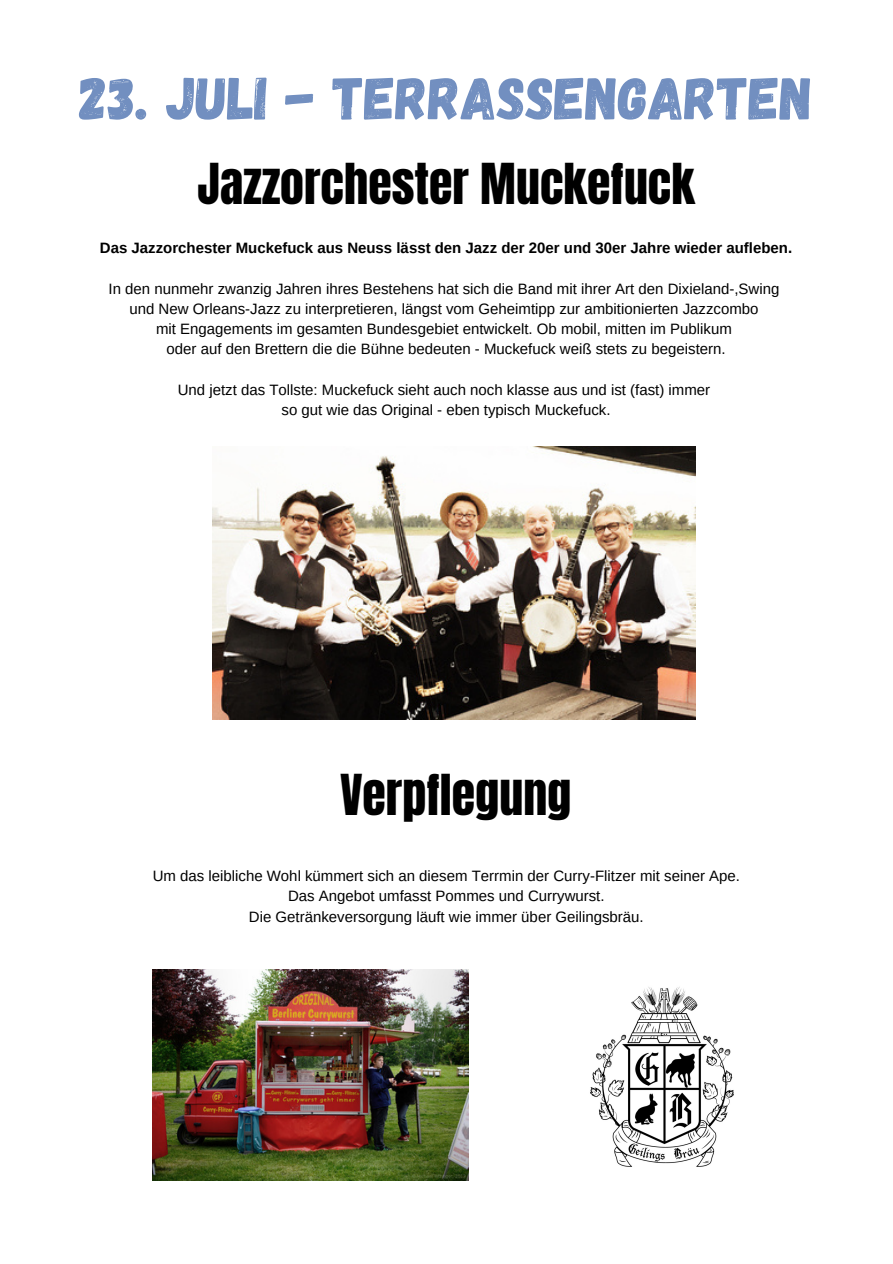
<style>
.page{position:relative;width:893px;height:1264px;background:#fff}
.page>*{position:absolute;margin:0;border:0;box-sizing:border-box;transform-origin:0 0}
.t1{font:60px "Gagalin";color:#728fc0}
.t2{font:48px "Anton";color:#000}
.t3{font:15px/20.2px "Arimo";color:#000;text-align:center}
.t4{font:700 15px "Arimo";color:#000}
</style>
<div class="page">
<img style="left:213px;top:446px;width:482px;height:274px">
<img style="left:153px;top:969px;width:315px;height:210px">
<img style="left:590px;top:987px;width:144px;height:180px">
<h1 class="t1" style="left:79px;top:59px;width:734px">23. JULI - TERRASSENGARTEN</h1>
<h2 class="t2" style="left:198px;top:150px;width:499px">Jazzorchester Muckefuck</h2>
<p class="t4" style="left:100px;top:240px;width:693px">Das Jazzorchester Muckefuck aus Neuss lässt den Jazz der 20er und 30er Jahre wieder aufleben.</p>
<p class="t3" style="left:109px;top:278px;width:672px">In den nunmehr zwanzig Jahren ihres Bestehens hat sich die Band mit ihrer Art den Dixieland-,Swing und New Orleans-Jazz zu interpretieren, längst vom Geheimtipp zur ambitionierten Jazzcombo<br>mit Engagements im gesamten Bundesgebiet entwickelt. Ob mobil, mitten im Publikum<br>oder auf den Brettern die die Bühne bedeuten - Muckefuck weiß stets zu begeistern.</p>
<p class="t3" style="left:178px;top:379px;width:534px">Und jetzt das Tollste: Muckefuck sieht auch noch klasse aus und ist (fast) immer so gut wie das Original - eben typisch Muckefuck.</p>
<h2 class="t2" style="left:340px;top:759px;width:233px">Verpflegung</h2>
<p class="t3" style="left:153px;top:865px;width:588px">Um das leibliche Wohl kümmert sich an diesem Terrmin der Curry-Flitzer mit seiner Ape.<br>Das Angebot umfasst Pommes und Currywurst.<br>Die Getränkeversorgung läuft wie immer über Geilingsbräu.</p>
</div>
